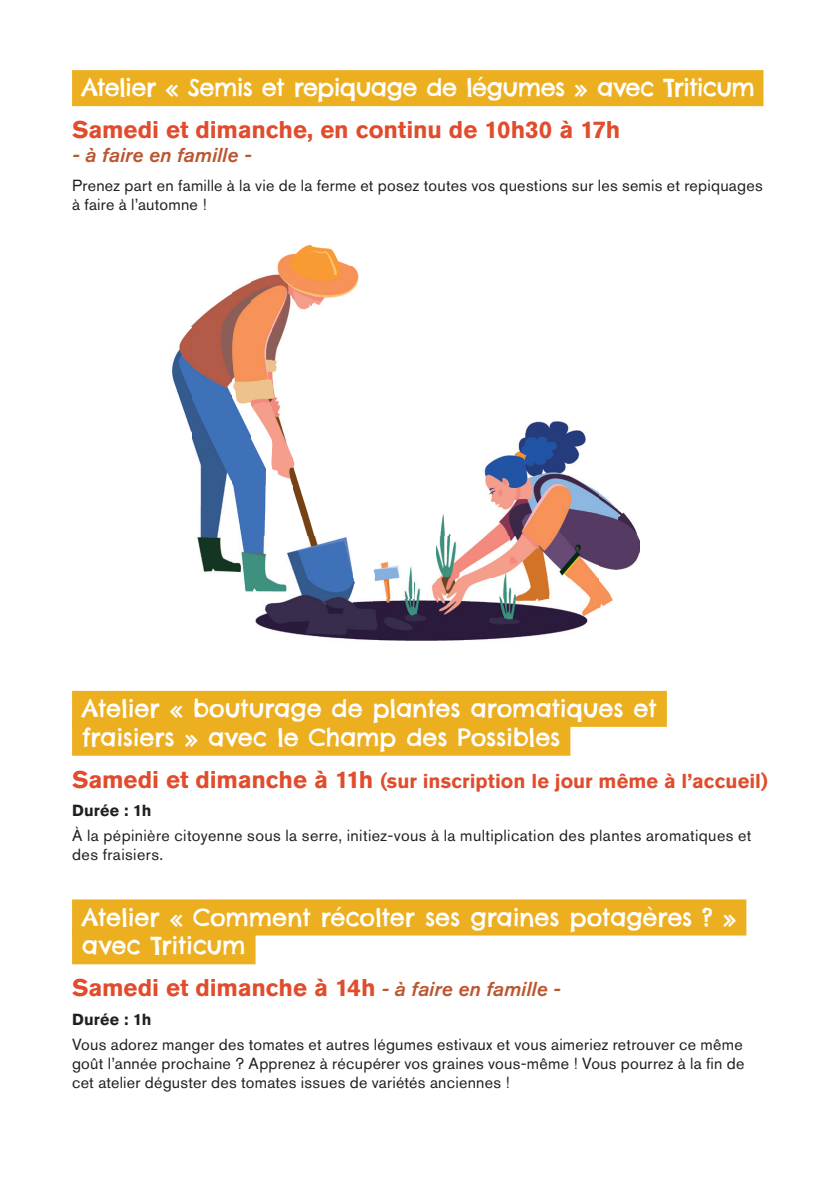
<style>
.page{position:relative;width:840px;height:1191px;background:#fff}
.page>*{position:absolute;margin:0;border:0;box-sizing:border-box;transform-origin:0 0}
.t1{font:24px/28.8px "Chelsea Market Pro";letter-spacing:-.015em;color:#fff}
.t2{font:700 24px "Akzidenz Grotesk Std";letter-spacing:-.005em;color:#e04c2c}
.t3{font:700 20px "Akzidenz Grotesk Std";letter-spacing:.005em;color:#e04c2c}
.t4{font:italic 500 20px "Akzidenz Grotesk Std";letter-spacing:.005em;color:#bb5631}
.t5{font:16px/19.2px "Akzidenz Grotesk Std";letter-spacing:.02em;color:#231f20}
.t6{font:700 16px "Akzidenz Grotesk Std";letter-spacing:.015em;color:#231f20}
.s1{font-size:24px}
.s2{font-weight:500;font-style:italic;font-size:20px;color:#bb5631}
</style>
<div class="page">
<div style="left:72px;top:70px;width:691px;height:36px;background:#ecaf20"></div>
<div style="left:72px;top:691px;width:594px;height:36px;background:#ecaf20"></div>
<div style="left:72px;top:719px;width:498px;height:36px;background:#ecaf20"></div>
<div style="left:72px;top:899px;width:674px;height:36px;background:#ecaf20"></div>
<div style="left:72px;top:928px;width:183px;height:36px;background:#ecaf20"></div>
<img style="left:252px;top:536px;width:102px;height:104px">
<img style="left:353px;top:598px;width:245px;height:42px">
<img style="left:598px;top:491px;width:20px;height:118px">
<img style="left:231px;top:281px;width:21px;height:311px">
<img style="left:374px;top:561px;width:39px;height:37px">
<img style="left:414px;top:577px;width:184px;height:21px">
<img style="left:190px;top:307px;width:41px;height:265px">
<img style="left:353px;top:556px;width:21px;height:21px">
<img style="left:436px;top:536px;width:162px;height:41px">
<img style="left:618px;top:510px;width:21px;height:60px">
<img style="left:252px;top:275px;width:20px;height:261px">
<img style="left:301px;top:515px;width:14px;height:21px">
<img style="left:440px;top:514px;width:11px;height:22px">
<img style="left:484px;top:452px;width:114px;height:84px">
<img style="left:293px;top:459px;width:16px;height:56px">
<img style="left:272px;top:254px;width:21px;height:232px">
<img style="left:172px;top:327px;width:19px;height:125px">
<img style="left:518px;top:421px;width:68px;height:31px">
<img style="left:292px;top:245px;width:21px;height:82px">
<img style="left:213px;top:294px;width:18px;height:13px">
<img style="left:313px;top:265px;width:46px;height:40px">
<img style="left:313px;top:246px;width:35px;height:19px">
<h1 class="t1" style="left:81px;top:73px;width:674px">Atelier « Semis et repiquage de légumes » avec Triticum</h1>
<h1 class="t2" style="left:72px;top:116px;width:549px">Samedi et dimanche, en continu de 10h30 à 17h</h1>
<p class="t4" style="left:72px;top:143px;width:181px">- à faire en famille -</p>
<p class="t5" style="left:72px;top:176px;width:691px">Prenez part en famille à la vie de la ferme et posez toutes vos questions sur les semis et repiquages à faire à l’automne !</p>
<h1 class="t1" style="left:82px;top:694px;width:576px">Atelier « bouturage de plantes aromatiques et fraisiers » avec le Champ des Possibles</h1>
<p class="t3" style="left:72px;top:769px;width:697px"><span class="s1">Samedi et dimanche à 11h</span> (sur inscription le jour même à l’accueil)</p>
<p class="t6" style="left:72px;top:801px;width:81px">Durée : 1h</p>
<p class="t5" style="left:72px;top:826px;width:680px">À la pépinière citoyenne sous la serre, initiez-vous à la multiplication des plantes aromatiques et des fraisiers.</p>
<h1 class="t1" style="left:82px;top:902px;width:655px">Atelier « Comment récolter ses graines potagères ? » avec Triticum</h1>
<h1 class="t2" style="left:72px;top:974px;width:490px">Samedi et dimanche à 14h <span class="s2">- à faire en famille -</span></h1>
<p class="t6" style="left:72px;top:1010px;width:81px">Durée : 1h</p>
<p class="t5" style="left:72px;top:1034px;width:673px;text-align:justify">Vous adorez manger des tomates et autres légumes estivaux et vous aimeriez retrouver ce même goût l’année prochaine ? Apprenez à récupérer vos graines vous-même ! Vous pourrez à la fin de cet atelier déguster des tomates issues de variétés anciennes !</p>
</div>
